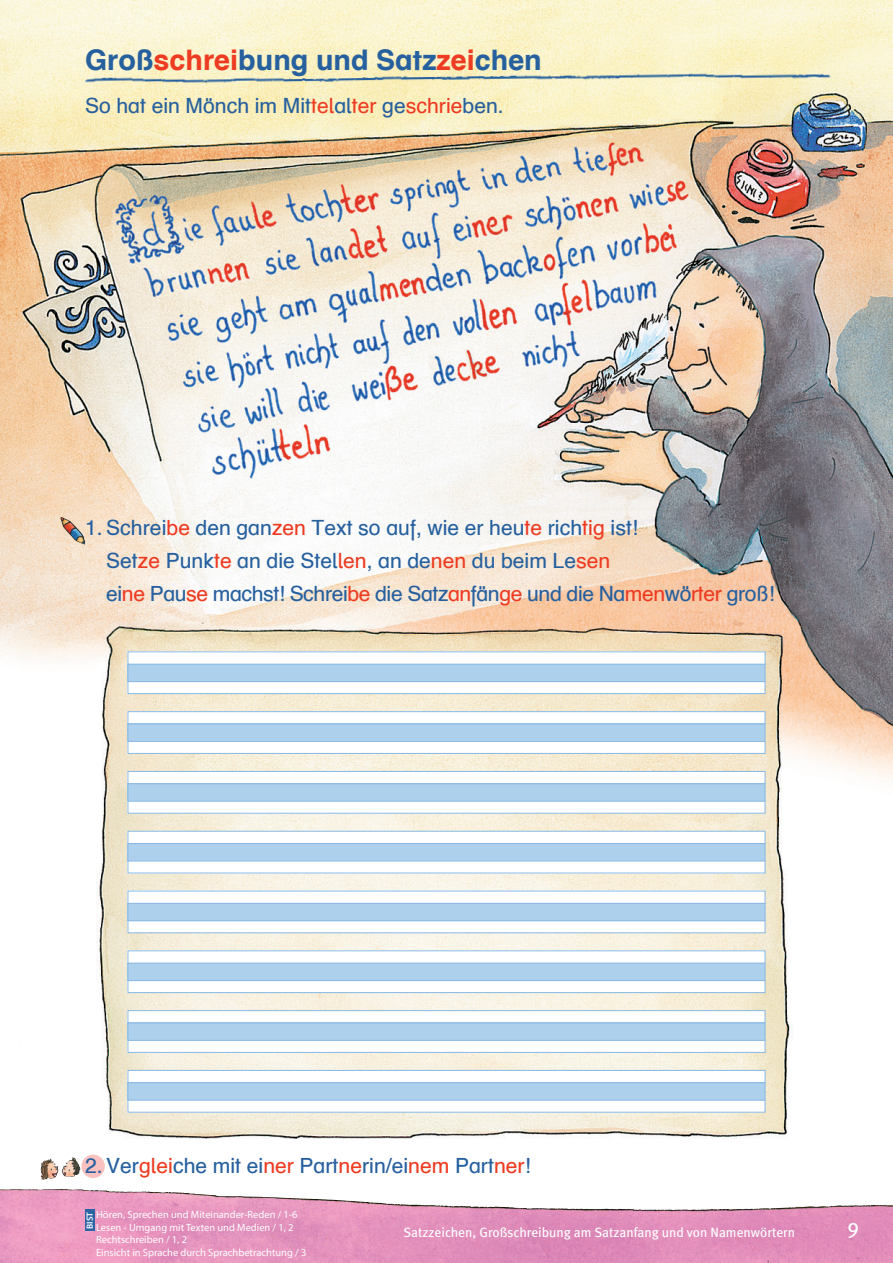
<style>
.page{position:relative;width:893px;height:1263px;background:#fff}
.page>*{position:absolute;margin:0;border:0;box-sizing:border-box;transform-origin:0 0}
.t1{font:28.5px "Schulbuch Nord OE Bold";color:#26609e}
.t2{font:21px/33px "Schulbuch Nord OE Roman";color:#26609e}
.t3{font:21px "Meta Book Expert";color:#fff}
.t4{font:13.5px "Meta";color:#fff}
.t5{font:10.5px/12.6px "Myriad Pro";color:#fff}
.t6{font:600 9px "Myriad Pro";color:#fff}
.s1{font-family:"Schulbuch Nord";font-weight:700}
.s2{color:#ed3c22}
</style>
<div class="page">
<img style="left:1px;top:0;width:892px;height:1178px">
<img style="left:60px;top:517px;width:25px;height:27px">
<img style="left:0;top:0;width:1px;height:1216px">
<img style="left:0;top:1189px;width:893px;height:74px">
<img style="left:81px;top:60px;width:755px;height:35px">
<div style="left:128px;top:651px;width:637px;height:43px;background:#fff"></div>
<div style="left:128px;top:664px;width:637px;height:17px;background:#add0ed"></div>
<hr style="left:128px;top:664px;width:637px;height:1px;background:#87b8e3">
<hr style="left:128px;top:681px;width:637px;height:1px;background:#87b8e3">
<div style="left:128px;top:651px;width:637px;height:43px;border:1px solid #87b8e3"></div>
<div style="left:128px;top:711px;width:637px;height:43px;background:#fff"></div>
<div style="left:128px;top:724px;width:637px;height:17px;background:#add0ed"></div>
<hr style="left:128px;top:723px;width:637px;height:1px;background:#87b8e3">
<hr style="left:128px;top:741px;width:637px;height:1px;background:#87b8e3">
<div style="left:128px;top:711px;width:637px;height:43px;border:1px solid #87b8e3"></div>
<div style="left:128px;top:771px;width:637px;height:42px;background:#fff"></div>
<div style="left:128px;top:783px;width:637px;height:18px;background:#add0ed"></div>
<hr style="left:128px;top:783px;width:637px;height:1px;background:#87b8e3">
<hr style="left:128px;top:801px;width:637px;height:1px;background:#87b8e3">
<div style="left:128px;top:771px;width:637px;height:42px;border:1px solid #87b8e3"></div>
<div style="left:128px;top:831px;width:637px;height:42px;background:#fff"></div>
<div style="left:128px;top:843px;width:637px;height:18px;background:#add0ed"></div>
<hr style="left:128px;top:843px;width:637px;height:1px;background:#87b8e3">
<hr style="left:128px;top:861px;width:637px;height:1px;background:#87b8e3">
<div style="left:128px;top:831px;width:637px;height:42px;border:1px solid #87b8e3"></div>
<div style="left:128px;top:891px;width:637px;height:42px;background:#fff"></div>
<div style="left:128px;top:903px;width:637px;height:17px;background:#add0ed"></div>
<hr style="left:128px;top:903px;width:637px;height:1px;background:#87b8e3">
<hr style="left:128px;top:920px;width:637px;height:1px;background:#87b8e3">
<div style="left:128px;top:891px;width:637px;height:42px;border:1px solid #87b8e3"></div>
<div style="left:128px;top:950px;width:637px;height:43px;background:#fff"></div>
<div style="left:128px;top:963px;width:637px;height:17px;background:#add0ed"></div>
<hr style="left:128px;top:963px;width:637px;height:1px;background:#87b8e3">
<hr style="left:128px;top:980px;width:637px;height:1px;background:#87b8e3">
<div style="left:128px;top:950px;width:637px;height:43px;border:1px solid #87b8e3"></div>
<div style="left:128px;top:1010px;width:637px;height:43px;background:#fff"></div>
<div style="left:128px;top:1022px;width:637px;height:18px;background:#add0ed"></div>
<hr style="left:128px;top:1022px;width:637px;height:1px;background:#87b8e3">
<hr style="left:128px;top:1040px;width:637px;height:1px;background:#87b8e3">
<div style="left:128px;top:1010px;width:637px;height:43px;border:1px solid #87b8e3"></div>
<div style="left:128px;top:1070px;width:637px;height:42px;background:#fff"></div>
<div style="left:128px;top:1082px;width:637px;height:18px;background:#add0ed"></div>
<hr style="left:128px;top:1082px;width:637px;height:1px;background:#87b8e3">
<hr style="left:128px;top:1100px;width:637px;height:1px;background:#87b8e3">
<div style="left:128px;top:1070px;width:637px;height:42px;border:1px solid #87b8e3"></div>
<div style="left:81px;top:1155px;width:24px;height:23px;background:#f9c1c0;border-radius:50%"></div>
<img style="left:40px;top:1157px;width:40px;height:23px">
<div style="left:85px;top:1210px;width:9px;height:21px;background:#2d64a5"></div>
<h1 class="t1" style="left:85px;top:42px;width:458px">Gro<span class="s1">ß</span><span class="s2">schrei</span>bung und Satz<span class="s2">zei</span>chen</h1>
<p class="t2" style="left:85px;top:89px;width:420px">So hat ein Mönch im Mit<span class="s2">tel</span>al<span class="s2">ter</span> ge<span class="s2">schrie</span>ben.</p>
<p class="t2" style="left:106px;top:511px;width:670px;text-indent:-21px">1. Schrei<span class="s2">be</span> den gan<span class="s2">zen</span> Text so auf, wie er heu<span class="s2">te</span> rich<span class="s2">tig</span> ist!<br>Set<span class="s2">ze</span> Punk<span class="s2">te</span> an die Stel<span class="s2">len</span>, an de<span class="s2">nen</span> du beim Le<span class="s2">sen<br></span>ei<span class="s2">ne</span> Pau<span class="s2">se</span> machst! Schrei<span class="s2">be</span> die Satz<span class="s2">an</span>fän<span class="s2">ge</span> und die Na<span class="s2">men</span>wö<span class="s2">rter</span> groß!</p>
<p class="t2" style="left:85px;top:1149px;width:447px">2. Ver<span class="s2">glei</span>che mit ei<span class="s2">ner</span> Part<span class="s2">ne</span>rin/ei<span class="s2">nem</span> Part<span class="s2">ner</span>!</p>
<p class="t6" style="left:84px;top:1229px;width:18px;rotate:-90deg">BIST</p>
<p class="t5" style="left:96px;top:1208px;width:212px">Hören, Sprechen und Miteinander-Reden / 1-6<br>Lesen - Umgang mit Texten und Medien / 1, 2<br>Rechtschreiben / 1, 2<br>Einsicht in Sprache durch Sprachbetrachtung / 3</p>
<p class="t4" style="left:403px;top:1224px;width:393px">Satzzeichen, Großschreibung am Satzanfang und von Namenwörtern</p>
<p class="t3" style="left:847px;top:1217px;width:13px">9</p>
</div>
